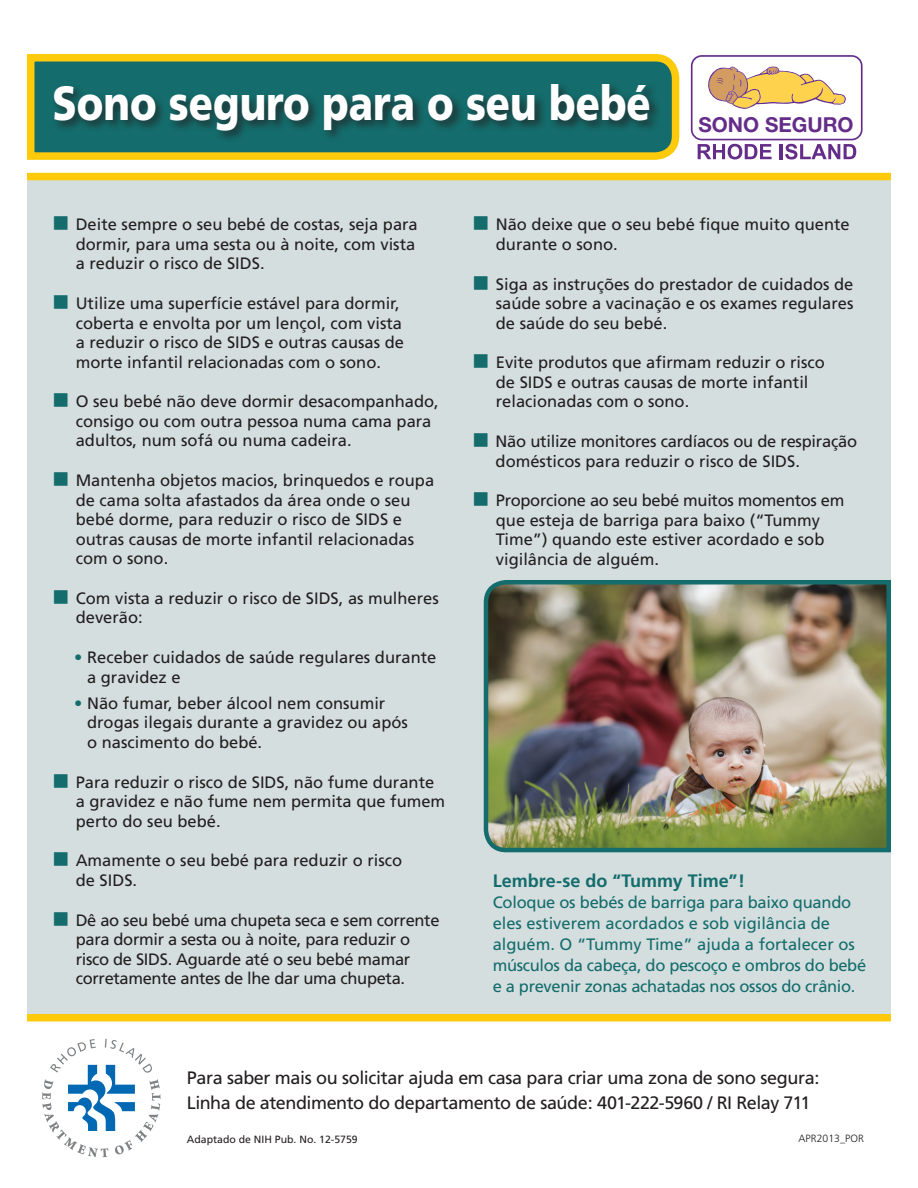
<style>
.page{position:relative;width:918px;height:1188px;background:#fff}
.page>*{position:absolute;margin:0;border:0;box-sizing:border-box;transform-origin:0 0}
.t1{font:900 48px "Frutiger";color:#fff;scale:.83 1}
.t2{font:700 20.7px "Helvetica Neue CE";color:#642d89}
.t3{font:18px/25.5px "Frutiger";letter-spacing:-.02em;color:#231f20}
.t4{font:700 18px "Frutiger";letter-spacing:-.005em;color:#146c6c}
.t5{font:16.5px/19.5px "Frutiger";color:#231f20}
.t6{font:16.5px/21px "Frutiger";letter-spacing:-.015em;color:#146c6c}
.t7{font:16.5px/19.5px "Frutiger";letter-spacing:-.02em;color:#231f20}
.t8{font:10.5px "Frutiger";color:#231f20}
.t9{font:300 10.5px "Frutiger";color:#231f20}
.s1{color:#146c6c}
</style>
<div class="page">
<div style="left:27px;top:176px;width:864px;height:838px;background:#d5dedf"></div>
<svg style="left:27px;top:54px;width:653px;height:106px;background:#698e4b"></svg>
<div style="left:27px;top:1014px;width:864px;height:8px;background:#feca0a"></div>
<div style="left:27px;top:173px;width:864px;height:7px;background:#feca0a"></div>
<div style="left:52px;top:81px;width:610px;height:62px;background:#231f20;opacity:.7"></div>
<svg style="left:42px;top:1039px;width:118px;height:118px"></svg>
<svg style="left:708px;top:66px;width:138px;height:43px"></svg>
<div style="left:691px;top:55px;width:172px;height:85px;border:2px solid #642d89;border-radius:10px"></div>
<svg style="left:698px;top:144px;width:74px;height:15px"></svg>
<hr style="left:780px;top:144px;width:3px;height:15px;background:#642d89">
<svg style="left:785px;top:144px;width:71px;height:15px"></svg>
<img style="left:483px;top:580px;width:408px;height:273px">
<p class="t1" style="left:52px;top:74px;width:723px">Sono seguro para o seu bebé</p>
<p class="t2" style="left:699px;top:112px;width:157px">SONO SEGURO</p>
<p class="t5" style="left:76px;top:215px;width:344px">Deite sempre o seu bebé de costas, seja para dormir, para uma sesta ou à noite, com vista a reduzir o risco de SIDS.</p>
<p class="t5" style="left:76px;top:294px;width:330px">Utilize uma superfície estável para dormir, coberta e envolta por um lençol, com vista a reduzir o risco de SIDS e outras causas de morte infantil relacionadas com o sono.</p>
<p class="t5" style="left:76px;top:392px;width:365px">O seu bebé não deve dormir desacompanhado, consigo ou com outra pessoa numa cama para adultos, num sofá ou numa cadeira.</p>
<p class="t5" style="left:76px;top:471px;width:360px">Mantenha objetos macios, brinquedos e roupa de cama solta afastados da área onde o seu bebé dorme, para reduzir o risco de SIDS e outras causas de morte infantil relacionadas com o sono.</p>
<p class="t5" style="left:76px;top:588px;width:365px">Com vista a reduzir o risco de SIDS, as mulheres deverão:</p>
<p class="t5" style="left:87px;top:648px;width:351px;text-indent:-13px"><span class="s1">•</span> Receber cuidados de saúde regulares durante a gravidez e</p>
<p class="t5" style="left:87px;top:693px;width:322px;text-indent:-13px"><span class="s1">•</span> Não fumar, beber álcool nem consumir drogas ilegais durante a gravidez ou após o nascimento do bebé.</p>
<p class="t5" style="left:76px;top:772px;width:371px">Para reduzir o risco de SIDS, não fume durante a gravidez e não fume nem permita que fumem perto do seu bebé.</p>
<p class="t5" style="left:76px;top:851px;width:328px">Amamente o seu bebé para reduzir o risco de SIDS.</p>
<p class="t7" style="left:76px;top:910px;width:365px">Dê ao seu bebé uma chupeta seca e sem corrente para dormir a sesta ou à noite, para reduzir o risco de SIDS. Aguarde até o seu bebé mamar corretamente antes de lhe dar uma chupeta.</p>
<p class="t5" style="left:496px;top:215px;width:355px">Não deixe que o seu bebé fique muito quente durante o sono.</p>
<p class="t5" style="left:496px;top:274px;width:359px;text-align:justify">Siga as instruções do prestador de cuidados de saúde sobre a vacinação e os exames regulares de saúde do seu bebé.</p>
<p class="t5" style="left:496px;top:353px;width:331px">Evite produtos que afirmam reduzir o risco de SIDS e outras causas de morte infantil relacionadas com o sono.</p>
<p class="t5" style="left:496px;top:432px;width:363px">Não utilize monitores cardíacos ou de respiração domésticos para reduzir o risco de SIDS.</p>
<p class="t5" style="left:496px;top:491px;width:350px">Proporcione ao seu bebé muitos momentos em que esteja de barriga para baixo (“Tummy Time”) quando este estiver acordado e sob vigilância de alguém.</p>
<p class="t4" style="left:493px;top:870px;width:254px">Lembre-se do “Tummy Time”!</p>
<p class="t6" style="left:493px;top:891px;width:375px">Coloque os bebés de barriga para baixo quando eles estiverem acordados e sob vigilância de alguém. O “Tummy Time” ajuda a fortalecer os músculos da cabeça, do pescoço e ombros do bebé e a prevenir zonas achatadas nos ossos do crânio.</p>
<p class="t3" style="left:187px;top:1065px;width:634px">Para saber mais ou solicitar ajuda em casa para criar uma zona de sono segura:<br>Linha de atendimento do departamento de saúde: 401-222-5960 / RI Relay 711</p>
<p class="t8" style="left:187px;top:1133px;width:172px">Adaptado de NIH Pub. No. 12-5759</p>
<p class="t9" style="left:799px;top:1132px;width:67px">APR2013_POR</p>
</div>
